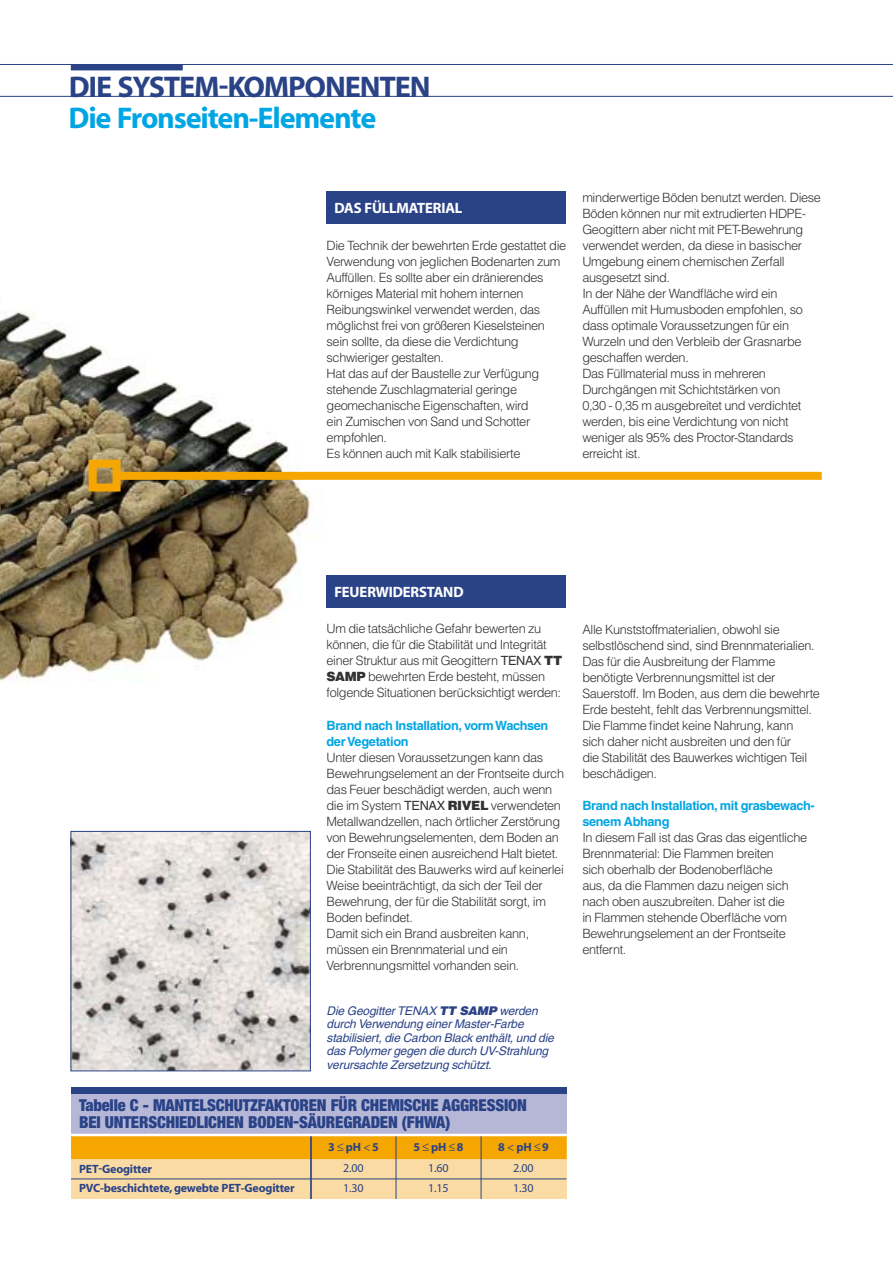
<style>
.page{position:relative;width:893px;height:1263px;background:#fff}
.page>*{position:absolute;margin:0;border:0;box-sizing:border-box;transform-origin:0 0}
.t1{font:30px "Myriad Headline";letter-spacing:-.02em;color:#00a5e3}
.t2{font:30px "Myriad Headline";letter-spacing:-.02em;color:#2a4387}
.t3{font:900 condensed 16.5px/16.5px "Helvetica Neue";letter-spacing:-.01em;color:#2a4387}
.t4{font:15px "Myriad Headline";letter-spacing:-.01em;color:#fff}
.t5{font:300 12.75px/16px "Helvetica";letter-spacing:-.03em;color:#323235}
.t6{font:700 12.75px/16px "Helvetica";letter-spacing:-.03em;color:#00a5e3}
.t7{font:italic 12px/13.5px "Helvetica";letter-spacing:-.015em;color:#2a4387}
.t8{font:700 12px "Myriad";letter-spacing:-.015em;color:#2a4387}
.t9{font:12px/19.8px "Myriad";letter-spacing:-.015em;color:#2a4387}
.s1{font-weight:400}
.s2{font-weight:900}
</style>
<div class="page">
<img style="left:0;top:311px;width:323px;height:761px">
<hr style="left:0;top:64px;width:893px;height:1px;background:#2a4387">
<hr style="left:0;top:96px;width:893px;height:1px;background:#2a4387">
<div style="left:71px;top:64px;width:112px;height:6px;background:#2a4387"></div>
<div style="left:327px;top:192px;width:239px;height:32px;background:#2a4387"></div>
<div style="left:327px;top:576px;width:239px;height:32px;background:#2a4387"></div>
<div style="left:71px;top:1093px;width:496px;height:106px;background:#fbdba4"></div>
<div style="left:71px;top:1087px;width:496px;height:48px;background:#b6b7d7"></div>
<div style="left:71px;top:1087px;width:496px;height:6px;background:#2a4387"></div>
<div style="left:71px;top:1135px;width:496px;height:24px;background:#f5a600"></div>
<hr style="left:310px;top:1135px;width:2px;height:64px;background:#2a4387">
<hr style="left:396px;top:1135px;width:1px;height:64px;background:#2a4387">
<hr style="left:481px;top:1135px;width:1px;height:64px;background:#2a4387">
<hr style="left:71px;top:1178px;width:495px;height:1px;background:#2a4387">
<hr style="left:71px;top:1134px;width:495px;height:2px;background:#fff">
<div style="left:116px;top:472px;width:706px;height:8px;background:#f5a600"></div>
<div style="left:89px;top:460px;width:32px;height:31px;border:8px solid #f5a600"></div>
<img style="left:73px;top:833px;width:236px;height:236px">
<div style="left:71px;top:831px;width:240px;height:240px;border:1px solid #2a4387"></div>
<h1 class="t2" style="left:69px;top:71px;width:363px">DIE SYSTEM-KOMPONENTEN</h1>
<h1 class="t1" style="left:69px;top:102px;width:309px">Die Fronseiten-Elemente</h1>
<p class="t4" style="left:335px;top:200px;width:129px">DAS FÜLLMATERIAL</p>
<p class="t5" style="left:327px;top:237px;width:241px">Die Technik der bewehrten Erde gestattet die Verwendung von jeglichen Bodenarten zum Auffüllen. Es sollte aber ein dränierendes körniges Material mit hohem internen Reibungswinkel verwendet werden, das möglichst frei von größeren Kieselsteinen sein sollte, da diese die Verdichtung schwieriger gestalten.<br>Hat das auf der Baustelle zur Verfügung stehende Zuschlagmaterial geringe geomechanische Eigenschaften, wird<br>ein Zumischen von Sand und Schotter empfohlen.<br>Es können auch mit Kalk stabilisierte</p>
<p class="t5" style="left:582px;top:189px;width:240px">minderwertige Böden benutzt werden. Diese Böden können nur mit extrudierten HDPE-Geogittern aber nicht mit PET-Bewehrung verwendet werden, da diese in basischer Umgebung einem chemischen Zerfall ausgesetzt sind.<br>In der Nähe der Wandfläche wird ein Auffüllen mit Humusboden empfohlen, so dass optimale Voraussetzungen für ein Wurzeln und den Verbleib der Grasnarbe geschaffen werden.<br>Das Füllmaterial muss in mehreren Durchgängen mit Schichtstärken von<br>0,30 - 0,35 m ausgebreitet und verdichtet werden, bis eine Verdichtung von nicht weniger als 95% des Proctor-Standards erreicht ist.</p>
<p class="t4" style="left:335px;top:584px;width:130px">FEUERWIDERSTAND</p>
<p class="t5" style="left:327px;top:620px;width:237px">Um die tatsächliche Gefahr bewerten zu können, die für die Stabilität und Integrität einer Struktur aus mit Geogittern <span class="s1">TENAX</span> <span class="s2">TT SAMP</span> bewehrten Erde besteht, müssen folgende Situationen berücksichtigt werden:</p>
<p class="t6" style="left:327px;top:717px;width:223px">Brand nach Installation, vorm Wachsen der Vegetation</p>
<p class="t5" style="left:327px;top:749px;width:239px">Unter diesen Voraussetzungen kann das Bewehrungselement an der Frontseite durch das Feuer beschädigt werden, auch wenn die im System <span class="s1">TENAX</span> <span class="s2">RIVEL</span> verwendeten Metallwandzellen, nach örtlicher Zerstörung von Bewehrungselementen, dem Boden an der Fronseite einen ausreichend Halt bietet.<br>Die Stabilität des Bauwerks wird auf keinerlei Weise beeinträchtigt, da sich der Teil der Bewehrung, der für die Stabilität sorgt, im Boden befindet.<br>Damit sich ein Brand ausbreiten kann, müssen ein Brennmaterial und ein Verbrennungsmittel vorhanden sein.</p>
<p class="t7" style="left:327px;top:1003px;width:229px">Die Geogitter TENAX <span class="s2">TT SAMP</span> werden durch Verwendung einer Master-Farbe stabilisiert, die Carbon Black enthält, und die das Polymer gegen die durch UV-Strahlung verursachte Zersetzung schützt.</p>
<p class="t3" style="left:79px;top:1097px;width:449px">Tabelle C - MANTELSCHUTZFAKTOREN FÜR CHEMISCHE AGGRESSION<br>BEI UNTERSCHIEDLICHEN BODEN-SÄUREGRADEN (FHWA)</p>
<p class="t8" style="left:79px;top:1162px;width:75px">PET-Geogitter</p>
<p class="t9" style="left:343px;top:1159px;width:22px">2.00</p>
<p class="t8" style="left:79px;top:1182px;width:217px">PVC-beschichtete, gewebte PET-Geogitter</p>
<p class="t9" style="left:343px;top:1179px;width:22px">1.30</p>
<p class="t8" style="left:328px;top:1141px;width:52px">3≤pH<span class="s1">&lt;</span>5</p>
<p class="t8" style="left:413px;top:1141px;width:52px">5≤pH≤8</p>
<p class="t8" style="left:498px;top:1141px;width:52px">8<span class="s1">&lt;</span>pH≤9</p>
<p class="t9" style="left:428px;top:1159px;width:22px">1.60<br>1.15</p>
<p class="t9" style="left:513px;top:1159px;width:22px">2.00<br>1.30</p>
<p class="t5" style="left:582px;top:621px;width:239px">Alle Kunststoffmaterialien, obwohl sie selbstlöschend sind, sind Brennmaterialien.<br>Das für die Ausbreitung der Flamme benötigte Verbrennungsmittel ist der Sauerstoff. Im Boden, aus dem die bewehrte Erde besteht, fehlt das Verbrennungsmittel.<br>Die Flamme findet keine Nahrung, kann<br>sich daher nicht ausbreiten und den für<br>die Stabilität des Bauwerkes wichtigen Teil beschädigen.</p>
<p class="t6" style="left:582px;top:797px;width:234px">Brand nach Installation, mit grasbewach&shy;senem Abhang</p>
<p class="t5" style="left:582px;top:829px;width:226px">In diesem Fall ist das Gras das eigentliche Brennmaterial: Die Flammen breiten<br>sich oberhalb der Bodenoberfläche<br>aus, da die Flammen dazu neigen sich nach oben auszubreiten. Daher ist die<br>in Flammen stehende Oberfläche vom Bewehrungselement an der Frontseite entfernt.</p>
</div>
